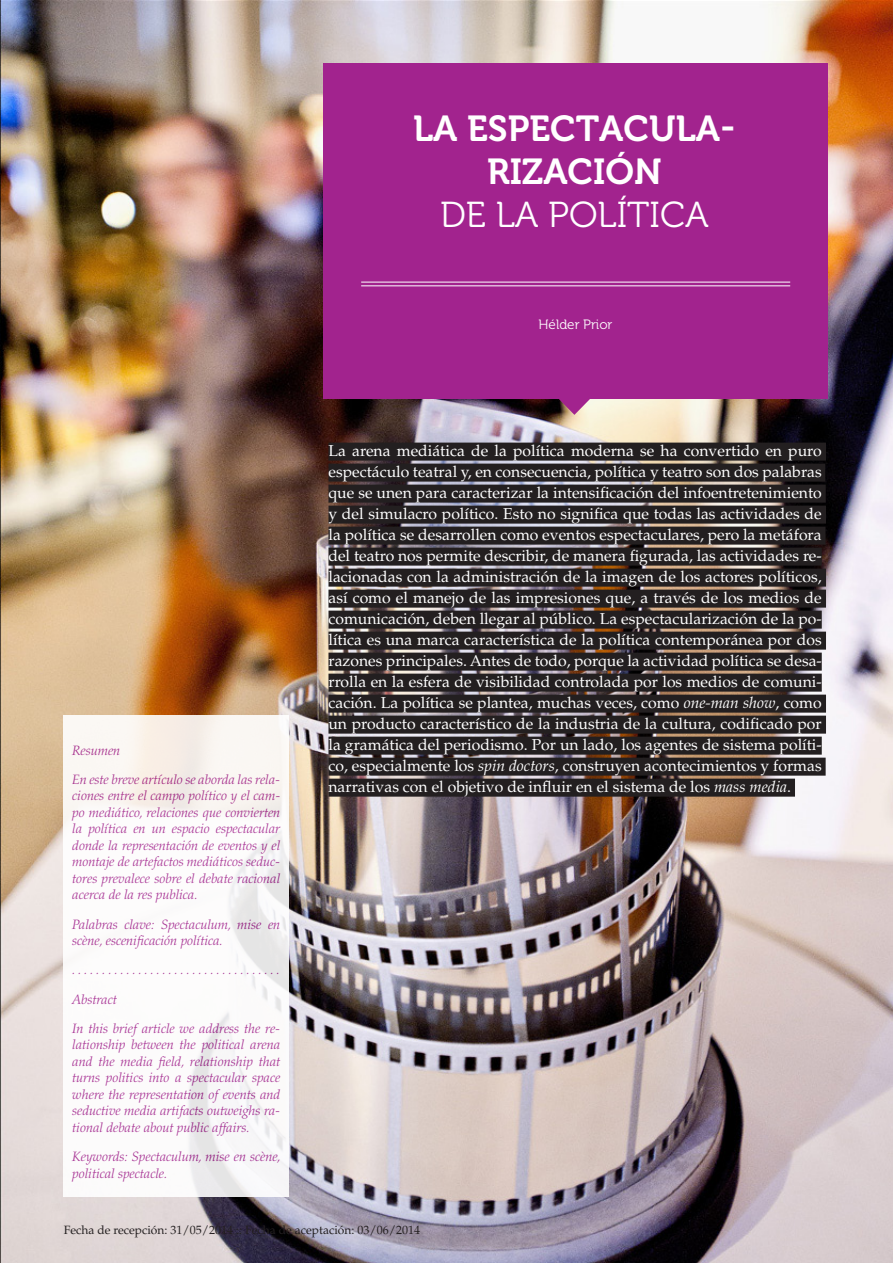
<style>
.page{position:relative;width:893px;height:1263px;background:#fff}
.page>*{position:absolute;margin:0;border:0;box-sizing:border-box;transform-origin:0 0}
.t1{font:36px "Museo 700";color:#fff}
.t2{font:36px "Museo 300";color:#fff}
.t3{font:15.75px/21px "Palatino";color:#fff;text-align:justify}
.t4{font:italic 300 13.5px/16.5px "Palatino";color:#a2238e}
.t5{font:13.5px "Museo 300";color:#fff}
.t6{font:12px "Palatino";color:#231f20}
.s1{font-style:italic}
</style>
<div class="page">
<img style="left:0;top:0;width:893px;height:1263px">
<svg style="left:552px;top:399px;width:45px;height:16px"></svg>
<div style="left:323px;top:64px;width:504px;height:335px;background:#a2238e"></div>
<hr style="left:361px;top:282px;width:429px;height:1px;background:#fff">
<hr style="left:361px;top:285px;width:429px;height:1px;background:#fff">
<svg style="left:64px;top:715px;width:225px;height:482px"></svg>
<div style="left:328px;top:443px;width:498px;height:18px;background:#231f20"></div>
<div style="left:328px;top:464px;width:497px;height:18px;background:#231f20"></div>
<div style="left:328px;top:485px;width:498px;height:18px;background:#231f20"></div>
<div style="left:328px;top:506px;width:498px;height:18px;background:#231f20"></div>
<div style="left:328px;top:527px;width:497px;height:18px;background:#231f20"></div>
<div style="left:328px;top:548px;width:494px;height:18px;background:#231f20"></div>
<div style="left:328px;top:569px;width:498px;height:18px;background:#231f20"></div>
<div style="left:328px;top:590px;width:498px;height:18px;background:#231f20"></div>
<div style="left:328px;top:611px;width:494px;height:18px;background:#231f20"></div>
<div style="left:328px;top:632px;width:498px;height:18px;background:#231f20"></div>
<div style="left:328px;top:653px;width:494px;height:18px;background:#231f20"></div>
<div style="left:328px;top:674px;width:494px;height:18px;background:#231f20"></div>
<div style="left:328px;top:695px;width:498px;height:18px;background:#231f20"></div>
<div style="left:328px;top:716px;width:498px;height:18px;background:#231f20"></div>
<div style="left:328px;top:737px;width:494px;height:18px;background:#231f20"></div>
<div style="left:328px;top:758px;width:498px;height:18px;background:#231f20"></div>
<div style="left:328px;top:779px;width:467px;height:18px;background:#231f20"></div>
<h1 class="t1" style="left:413px;top:108px;width:99px">LA ESPECTACULA</h1>
<h1 class="t1" style="left:720px;top:108px;width:17px">-</h1>
<h1 class="t1" style="left:487px;top:152px;width:81px">RIZACIÓN</h1>
<h1 class="t2" style="left:440px;top:195px;width:209px">de la Política</h1>
<p class="t4" style="left:72px;top:736px;width:209px;line-height:29.2px">Resumen<br>En este breve artículo se aborda las rela-</p>
<p class="t4" style="left:72px;top:788px;width:210px;text-align:justify">ciones entre el campo político y el cam&shy;po mediático, relaciones que convierten la política en un espacio espectacular donde la representación de eventos y el montaje de artefactos mediáticos seduc&shy;tores prevalece sobre el debate racional acerca de la res publica.</p>
<p class="t4" style="left:72px;top:916px;width:209px">Palabras clave: Spectaculum, mise en scène, escenificación política.</p>
<p class="t4" style="left:72px;top:955px;width:209px;line-height:29.2px">. . . . . . . . . . . . . . . . . . . . . . . . . . . . . . . . . . .<br>Abstract<br>In this brief article we address the re-</p>
<p class="t4" style="left:72px;top:1037px;width:210px;text-align:justify">lationship between the political arena and the media field, relationship that turns politics into a spectacular space where the representation of events and seductive media artifacts outweighs ra&shy;tional debate about public affairs.</p>
<p class="t4" style="left:72px;top:1148px;width:210px">Keywords: Spectaculum, mise en scène, political spectacle.</p>
<p class="t5" style="left:538px;top:317px;width:75px">Hélder Prior</p>
<p class="t3" style="left:328px;top:440px;width:495px">La arena mediática de la política moderna se ha convertido en puro espectáculo teatral y, en consecuencia, política y teatro son dos palabras que se unen para caracterizar la intensificación del infoentretenimiento y del simulacro político. Esto no significa que todas las actividades de la política se desarrollen como eventos espectaculares, pero la metáfora del teatro nos permite describir, de manera figurada, las actividades re&shy;lacionadas con la administración de la imagen de los actores políticos, así como el manejo de las impresiones que, a través de los medios de comunicación, deben llegar al público. La espectacularización de la po&shy;lítica es una marca característica de la política contemporánea por dos razones principales. Antes de todo, porque la actividad política se desa&shy;rrolla en la esfera de visibilidad controlada por los medios de comuni&shy;cación. La política se plantea, muchas veces, como <span class="s1">one-man show</span>, como un producto característico de la industria de la cultura, codificado por la gramática del periodismo. Por un lado, los agentes de sistema políti&shy;co, especialmente los <span class="s1">spin doctors</span>, construyen acontecimientos y formas narrativas con el objetivo de influir en el sistema de los <span class="s1">mass media</span>.</p>
<p class="t6" style="left:64px;top:1223px;width:358px">Fecha de recepción: 31/05/2014 :: Fecha de aceptación: 03/06/2014</p>
</div>
